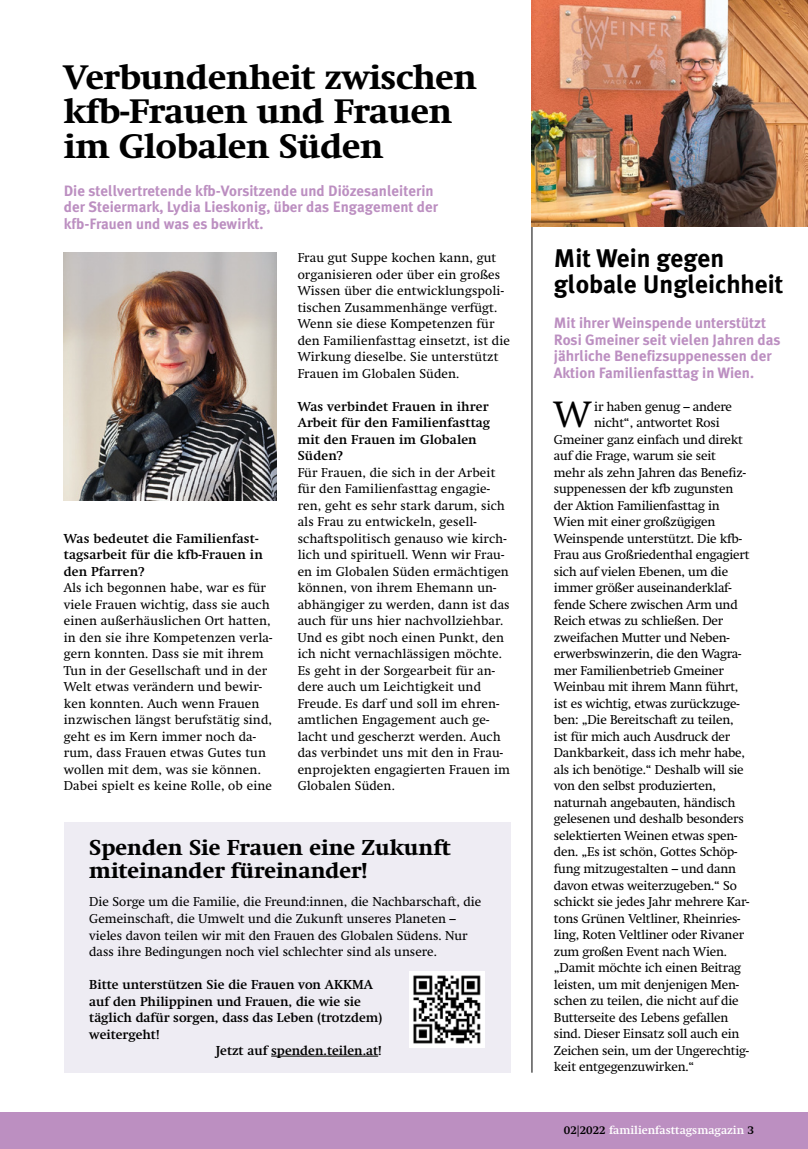
<style>
.page{position:relative;width:808px;height:1149px;background:#fff}
.page>*{position:absolute;margin:0;border:0;box-sizing:border-box;transform-origin:0 0}
.t1{font:36.3px "Swift";color:#000}
.t2{font:800 33px/34.5px "Swift";letter-spacing:-.01em;color:#000}
.t3{font:700 25.5px/25.5px "Meta Plus";color:#000}
.t4{font:800 21px/22.5px "Swift";color:#000}
.t5{font:700 15px/16.5px "Meta Plus";color:#bc8fc1}
.t6{font:12.75px/16.5px "Swift";color:#000}
.t7{font:700 12.75px "Swift";color:#000}
.t8{font:700 11.25px "Swift";color:#fff}
.s1{font-weight:700}
.s2{color:#000}
</style>
<div class="page">
<div style="left:0;top:1112px;width:808px;height:36px;background:#bc8fc1"></div>
<img style="left:64px;top:253px;width:212px;height:247px">
<div style="left:64px;top:822px;width:446px;height:250px;background:#eeecf3"></div>
<hr style="left:271px;top:1055px;width:107px;height:1px;background:#000">
<hr style="left:531px;top:227px;width:1px;height:845px;background:#000">
<img style="left:410px;top:971px;width:75px;height:75px">
<img style="left:531px;top:0;width:277px;height:227px">
<p class="t2" style="left:64px;top:60px;width:414px">Verbundenheit zwischen kfb-Frauen und Frauen im Globalen Süden</p>
<p class="t5" style="left:64px;top:182px;width:376px">Die stellvertretende kfb-Vorsitzende und Diözesanleiterin der Steiermark, Lydia Lieskonig, über das Engagement der kfb-Frauen und was es bewirkt.</p>
<p class="t6" style="left:64px;top:530px;width:210px"><span class="s1">Was bedeutet die Familienfast&shy;tagsarbeit für die kfb-Frauen in den Pfarren?<br></span>Als ich begonnen habe, war es für viele Frauen wichtig, dass sie auch einen außerhäuslichen Ort hatten, in den sie ihre Kompetenzen verla&shy;gern konnten. Dass sie mit ihrem<br>Tun in der Gesellschaft und in der<br>Welt etwas verändern und bewir&shy;ken konnten. Auch wenn Frauen inzwischen längst berufstätig sind, geht es im Kern immer noch da&shy;rum, dass Frauen etwas Gutes tun wollen mit dem, was sie können.<br>Dabei spielt es keine Rolle, ob eine</p>
<p class="t6" style="left:298px;top:249px;width:214px">Frau gut Suppe kochen kann, gut organisieren oder über ein großes Wissen über die entwicklungspoli&shy;tischen Zusammenhänge verfügt.<br>Wenn sie diese Kompetenzen für den Familienfasttag einsetzt, ist die Wirkung dieselbe. Sie unterstützt Frauen im Globalen Süden.</p>
<p class="t6" style="left:298px;top:398px;width:214px"><span class="s1">Was verbindet Frauen in ihrer<br>Arbeit für den Familienfasttag mit den Frauen im Globalen<br>Süden?<br></span>Für Frauen, die sich in der Arbeit für den Familienfasttag engagie&shy;ren, geht es sehr stark darum, sich als Frau zu entwickeln, gesell&shy;schaftspolitisch genauso wie kirch&shy;lich und spirituell. Wenn wir Frau&shy;en im Globalen Süden ermächtigen können, von ihrem Ehemann un&shy;abhängiger zu werden, dann ist das auch für uns hier nachvollziehbar.<br>Und es gibt noch einen Punkt, den ich nicht vernachlässigen möchte.<br>Es geht in der Sorgearbeit für an&shy;dere auch um Leichtigkeit und<br>Freude. Es darf und soll im ehren&shy;amtlichen Engagement auch ge&shy;lacht und gescherzt werden. Auch das verbindet uns mit den in Frau&shy;enprojekten engagierten Frauen im<br>Globalen Süden.</p>
<p class="t4" style="left:89px;top:836px;width:363px">Spenden Sie Frauen eine Zukunft miteinander füreinander!</p>
<p class="t6" style="left:89px;top:893px;width:394px">Die Sorge um die Familie, die Freund:innen, die Nachbarschaft, die Gemeinschaft, die Umwelt und die Zukunft unseres Planeten – vieles davon teilen wir mit den Frauen des Globalen Südens. Nur dass ihre Bedingungen noch viel schlechter sind als unsere.</p>
<p class="t7" style="left:89px;top:976px;width:285px">Bitte unterstützen Sie die Frauen von AKKMA</p>
<p class="t7" style="left:89px;top:993px;width:273px">auf den Philippinen und Frauen, die wie sie</p>
<p class="t7" style="left:89px;top:1009px;width:294px">täglich dafür sorgen, dass das Leben (trotzdem)</p>
<p class="t7" style="left:89px;top:1026px;width:72px">weitergeht!</p>
<p class="t7" style="left:216px;top:1042px;width:167px">Jetzt auf spenden.teilen.at!</p>
<p class="t3" style="left:554px;top:245px;width:231px">Mit Wein gegen globale Ungleichheit</p>
<p class="t5" style="left:554px;top:314px;width:228px">Mit ihrer Weinspende unterstützt Rosi Gmeiner seit vielen Jahren das jährliche Benefizsuppenessen der Aktion Familienfasttag in Wien.</p>
<p class="t1" style="left:554px;top:393px;width:39px">W</p>
<p class="t6" style="left:594px;top:398px;width:139px">ir haben genug – andere</p>
<p class="t6" style="left:594px;top:414px;width:127px">nicht“, antwortet Rosi</p>
<p class="t6" style="left:554px;top:431px;width:191px">Gmeiner ganz einfach und direkt</p>
<p class="t6" style="left:554px;top:447px;width:163px">auf die Frage, warum sie seit</p>
<p class="t6" style="left:554px;top:464px;width:193px">mehr als zehn Jahren das Benefiz-</p>
<p class="t6" style="left:554px;top:480px;width:181px">suppenessen der kfb zugunsten</p>
<p class="t6" style="left:554px;top:497px;width:167px">der Aktion Familienfasttag in</p>
<p class="t6" style="left:554px;top:513px;width:163px">Wien mit einer großzügigen</p>
<p class="t6" style="left:554px;top:530px;width:190px">Weinspende unterstützt. Die kfb-</p>
<p class="t6" style="left:554px;top:546px;width:197px">Frau aus Großriedenthal engagiert</p>
<p class="t6" style="left:554px;top:563px;width:176px">sich auf vielen Ebenen, um die</p>
<p class="t6" style="left:554px;top:579px;width:179px">immer größer auseinanderklaf-</p>
<p class="t6" style="left:554px;top:596px;width:185px">fende Schere zwischen Arm und</p>
<p class="t6" style="left:554px;top:612px;width:171px">Reich etwas zu schließen. Der</p>
<p class="t6" style="left:554px;top:629px;width:177px">zweifachen Mutter und Neben-</p>
<p class="t6" style="left:554px;top:645px;width:189px">erwerbswinzerin, die den Wagra-</p>
<p class="t6" style="left:554px;top:662px;width:172px">mer Familienbetrieb Gmeiner</p>
<p class="t6" style="left:554px;top:678px;width:186px">Weinbau mit ihrem Mann führt,</p>
<p class="t6" style="left:554px;top:695px;width:187px">ist es wichtig, etwas zurückzuge-</p>
<p class="t6" style="left:554px;top:711px;width:181px">ben: „Die Bereitschaft zu teilen,</p>
<p class="t6" style="left:554px;top:728px;width:178px">ist für mich auch Ausdruck der</p>
<p class="t6" style="left:554px;top:744px;width:193px">Dankbarkeit, dass ich mehr habe,</p>
<p class="t6" style="left:554px;top:761px;width:191px">als ich benötige.“ Deshalb will sie</p>
<p class="t6" style="left:554px;top:777px;width:164px">von den selbst produzierten,</p>
<p class="t6" style="left:554px;top:794px;width:183px">naturnah angebauten, händisch</p>
<p class="t6" style="left:554px;top:810px;width:191px">gelesenen und deshalb besonders</p>
<p class="t6" style="left:554px;top:827px;width:185px">selektierten Weinen etwas spen-</p>
<p class="t6" style="left:554px;top:843px;width:185px">den. „Es ist schön, Gottes Schöp-</p>
<p class="t6" style="left:554px;top:860px;width:184px">fung mitzugestalten – und dann</p>
<p class="t6" style="left:554px;top:876px;width:184px">davon etwas weiterzugeben.“ So</p>
<p class="t6" style="left:554px;top:893px;width:197px">schickt sie jedes Jahr mehrere Kar-</p>
<p class="t6" style="left:554px;top:909px;width:188px">tons Grünen Veltliner, Rheinries-</p>
<p class="t6" style="left:554px;top:926px;width:192px">ling, Roten Veltliner oder Rivaner</p>
<p class="t6" style="left:554px;top:942px;width:175px">zum großen Event nach Wien.</p>
<p class="t6" style="left:554px;top:959px;width:189px">„Damit möchte ich einen Beitrag</p>
<p class="t6" style="left:554px;top:975px;width:187px">leisten, um mit denjenigen Men-</p>
<p class="t6" style="left:554px;top:992px;width:186px">schen zu teilen, die nicht auf die</p>
<p class="t6" style="left:554px;top:1008px;width:176px">Butterseite des Lebens gefallen</p>
<p class="t6" style="left:554px;top:1025px;width:187px">sind. Dieser Einsatz soll auch ein</p>
<p class="t6" style="left:554px;top:1041px;width:197px">Zeichen sein, um der Ungerechtig-</p>
<p class="t6" style="left:554px;top:1058px;width:142px">keit entgegenzuwirken.“</p>
<p class="t8" style="left:564px;top:1123px;width:192px"><span class="s2">02|2022</span> familienfasttagsmagazin <span class="s2">3</span></p>
</div>
